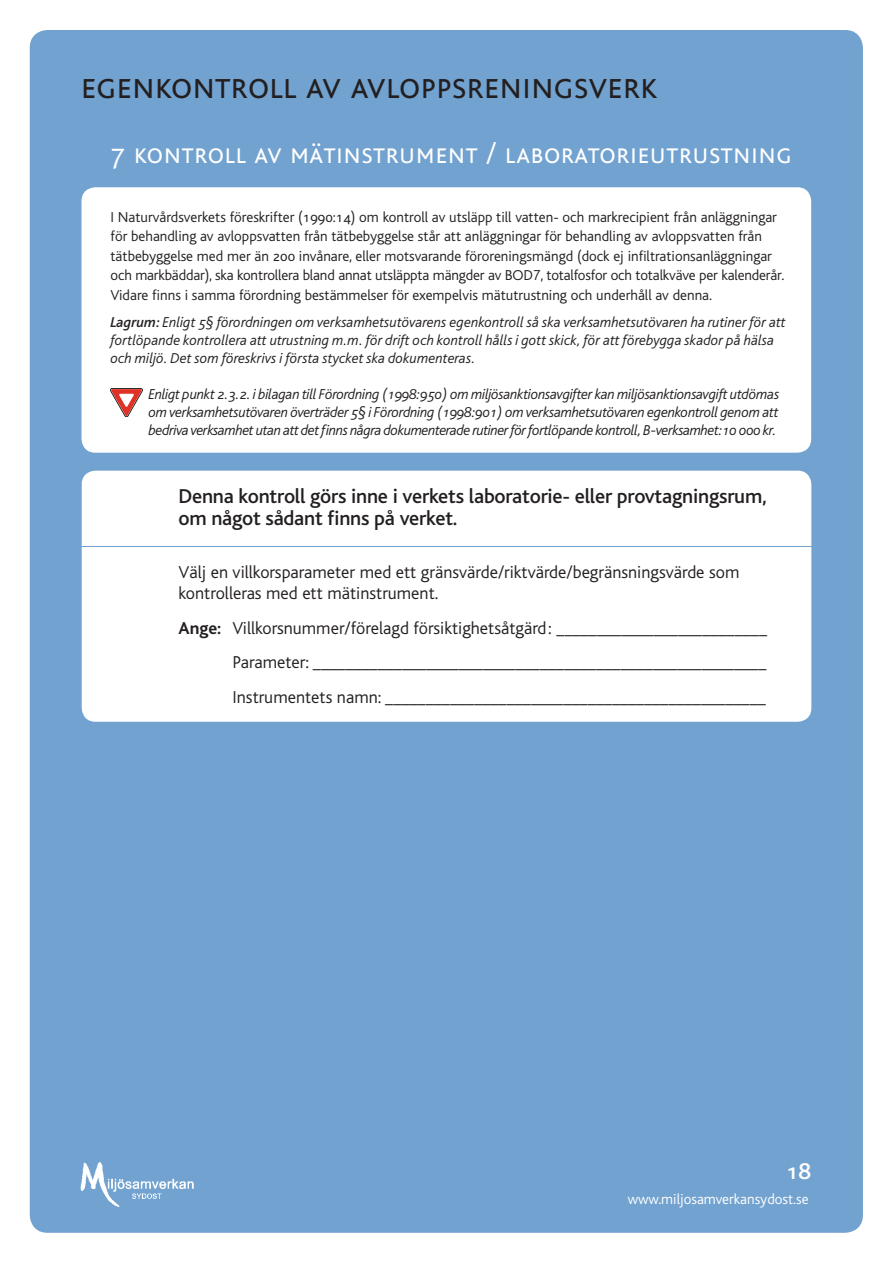
<style>
.page{position:relative;width:893px;height:1263px;background:#fff}
.page>*{position:absolute;margin:0;border:0;box-sizing:border-box;transform-origin:0 0}
.t1{font:300 39px "Bliss Caps";color:#231f20}
.t2{font:300 30px "Bliss Caps";letter-spacing:.015em;color:#fff}
.t3{font:500 24px "Bliss Caps";color:#fff}
.t4{font:500 21px/22.5px "Bliss";letter-spacing:-.01em;color:#231f20}
.t5{font:300 18px/34.5px "Bliss";color:#231f20}
.t6{font:italic 300 15px/18px "Bliss";color:#231f20}
.t7{font:300 15px/19.5px "Bliss";color:#231f20}
.t8{font:300 15px "Bliss";color:#fff}
.s1{font-family:"Bliss Caps"}
.s2{font-weight:500}
.s3{font-weight:700}
</style>
<div class="page">
<div style="left:31px;top:31px;width:831px;height:1201px;background:#72a2d0;border-radius:17px"></div>
<img style="left:80px;top:1162px;width:114px;height:44px">
<div style="left:82px;top:187px;width:729px;height:266px;background:#fff;border-radius:14px"></div>
<div style="left:82px;top:471px;width:729px;height:251px;background:#fff;border-radius:14px"></div>
<hr style="left:79px;top:546px;width:736px;height:1px;background:#72a2d0">
<svg style="left:111px;top:388px;width:31px;height:29px"></svg>
<h1 class="t1" style="left:81px;top:62px;width:578px">egenkontroll av avloppsreningsverk</h1>
<h2 class="t2" style="left:111px;top:135px;width:683px">7 kontroll av mätinstrument / laboratorieutrustning</h2>
<p class="t7" style="left:111px;top:208px;width:675px">I Naturvårdsverkets föreskrifter (<span class="s1">1990:14</span>) om kontroll av utsläpp till vatten- och markrecipient från anläggningar för behandling av avloppsvatten från tätbebyggelse står att anläggningar för behandling av avloppsvatten från tätbebyggelse med mer än <span class="s1">200</span> invånare, eller motsvarande föroreningsmängd (dock ej infiltrationsanläggningar och markbäddar), ska kontrollera bland annat utsläppta mängder av BOD7, totalfosfor och totalkväve per kalenderår.<br>Vidare finns i samma förordning bestämmelser för exempelvis mätutrustning och underhåll av denna.</p>
<p class="t6" style="left:111px;top:314px;width:677px"><span class="s2">Lagrum:</span> Enligt <span class="s1">5</span>§ förordningen om verksamhetsutövarens egenkontroll så ska verksamhetsutövaren ha rutiner för att fortlöpande kontrollera att utrustning m.m. för drift och kontroll hålls i gott skick, för att förebygga skador på hälsa och miljö. Det som föreskrivs i första stycket ska dokumenteras.</p>
<p class="t6" style="left:148px;top:386px;width:632px;text-align:justify">Enligt punkt <span class="s1">2.3.2</span>. i bilagan till Förordning (<span class="s1">1998:950</span>) om miljösanktionsavgifter kan miljösanktionsavgift utdömas om verksamhetsutövaren överträder <span class="s1">5</span>§ i Förordning (<span class="s1">1998:901</span>) om verksamhetsutövaren egenkontroll genom att bedriva verksamhet utan att det finns några dokumenterade rutiner för fortlöpande kontroll, B-verksamhet:<span class="s1">10 000</span> kr.</p>
<h3 class="t4" style="left:179px;top:487px;width:590px">Denna kontroll görs inne i verkets laboratorie- eller provtagningsrum, om något sådant finns på verket.</h3>
<p class="t5" style="left:179px;top:562px;width:562px;line-height:21.6px">Välj en villkorsparameter med ett gränsvärde/riktvärde/begränsningsvärde som kontrolleras med ett mätinstrument.</p>
<p class="t5" style="left:232px;top:612px;width:536px;text-align:justify;text-indent:-54px"><span class="s3">Ange:</span> Villkorsnummer/förelagd försiktighetsåtgärd: __________________________ Parameter: ________________________________________________________ Instrumentets namn: _______________________________________________</p>
<h3 class="t3" style="left:786px;top:1157px;width:27px">18</h3>
<p class="t8" style="left:628px;top:1193px;width:183px">www.miljosamverkansydost.se</p>
</div>
